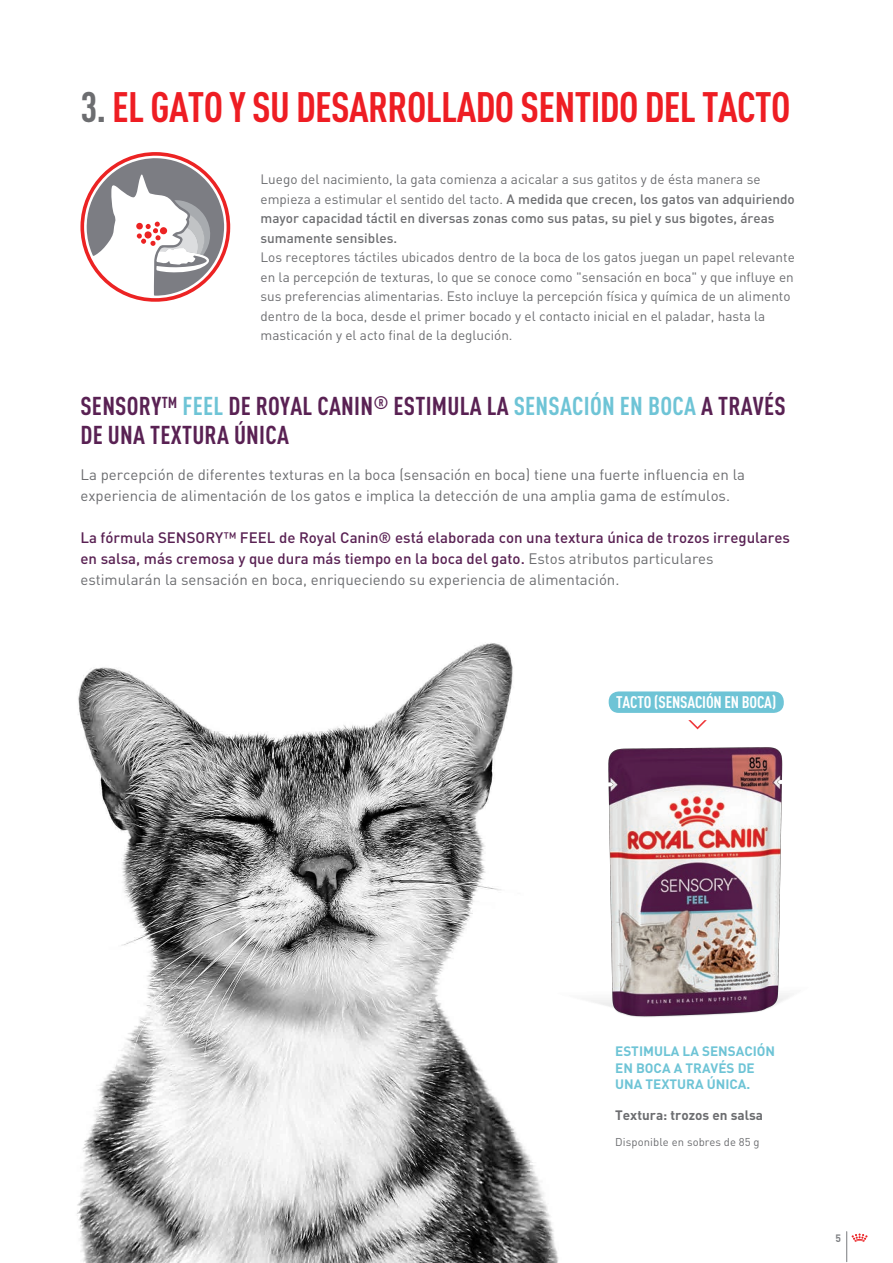
<style>
.page{position:relative;width:893px;height:1263px;background:#fff}
.page>*{position:absolute;margin:0;border:0;box-sizing:border-box;transform-origin:0 0}
.t1{font:700 condensed 42px "DIN Pro";letter-spacing:-.015em;color:#ee1d23}
.t2{font:700 condensed 25.5px/28.5px "DIN Pro";letter-spacing:.01em;color:#592153}
.t3{font:700 condensed 16.65px "DIN Pro";letter-spacing:-.01em;color:#fff}
.t4{font:500 15px/21px "DIN Pro";color:#592153}
.t5{font:15px/21px "DIN Pro";color:#6c6d70}
.t6{font:13.5px/19.5px "DIN Pro";color:#6c6d70}
.t7{font:500 13.5px/19.5px "DIN Pro";color:#6c6d70}
.t8{font:700 13.5px/16.5px "DIN Pro";color:#6ec4d6}
.t9{font:700 13.5px "DIN Pro";color:#6c6d70}
.t10{font:11.25px "DIN Pro";letter-spacing:.01em;color:#6c6d70}
.t11{font:700 10.65px "DIN Pro";color:#808285}
.s1{color:#6c6d70}
.s2{font-weight:400}
.s3{color:#6ec4d6}
.s4{font-weight:400;color:#6c6d70}
</style>
<div class="page">
<img style="left:77px;top:643px;width:791px;height:620px">
<svg style="left:852px;top:1233px;width:15px;height:9px"></svg>
<hr style="left:846px;top:1231px;width:1px;height:31px;background:#808285">
<svg style="left:80px;top:152px;width:151px;height:150px"></svg>
<img style="left:501px;top:702px;width:367px;height:392px">
<div style="left:609px;top:691px;width:175px;height:22px;background:#6ec4d6;border-radius:10px"></div>
<svg style="left:688px;top:720px;width:19px;height:9px"></svg>
<h1 class="t1" style="left:80px;top:76px;width:712px"><span class="s1">3.</span> EL GATO Y SU DESARROLLADO SENTIDO DEL TACTO</h1>
<p class="t7" style="left:261px;top:169px;width:536px"><span class="s2">Luego del nacimiento, la gata comienza a acicalar a sus gatitos y de ésta manera se empieza a estimular el sentido del tacto.</span> A medida que crecen, los gatos van adquiriendo mayor capacidad táctil en diversas zonas como sus patas, su piel y sus bigotes, áreas sumamente sensibles.</p>
<p class="t6" style="left:261px;top:247px;width:536px">Los receptores táctiles ubicados dentro de la boca de los gatos juegan un papel relevante en la percepción de texturas, lo que se conoce como "sensación en boca" y que influye en sus preferencias alimentarias. Esto incluye la percepción física y química de un alimento dentro de la boca, desde el primer bocado y el contacto inicial en el paladar, hasta la masticación y el acto final de la deglución.</p>
<h2 class="t2" style="left:80px;top:390px;width:707px">SENSORY™ <span class="s3">FEEL</span> DE ROYAL CANIN<sup>®</sup> ESTIMULA LA <span class="s3">SENSACIÓN EN BOCA</span> A TRAVÉS<br>DE UNA TEXTURA ÚNICA</h2>
<p class="t5" style="left:80px;top:463px;width:666px">La percepción de diferentes texturas en la boca (sensación en boca) tiene una fuerte influencia en la experiencia de alimentación de los gatos e implica la detección de una amplia gama de estímulos.</p>
<p class="t4" style="left:80px;top:526px;width:711px">La fórmula SENSORY™ FEEL de Royal Canin® está elaborada con una textura única de trozos irregulares en salsa, más cremosa y que dura más tiempo en la boca del gato. <span class="s4">Estos atributos particulares estimularán la sensación en boca, enriqueciendo su experiencia de alimentación.</span></p>
<p class="t3" style="left:616px;top:690px;width:162px">TACTO (SENSACIÓN EN BOCA)</p>
<p class="t8" style="left:615px;top:1042px;width:162px">ESTIMULA LA SENSACIÓN<br>EN BOCA A TRAVÉS DE<br>UNA TEXTURA ÚNICA.</p>
<p class="t9" style="left:615px;top:1104px;width:149px">Textura: trozos en salsa</p>
<p class="t10" style="left:615px;top:1133px;width:146px">Disponible en sobres de 85 g</p>
<p class="t11" style="left:835px;top:1229px;width:7px">5</p>
</div>
